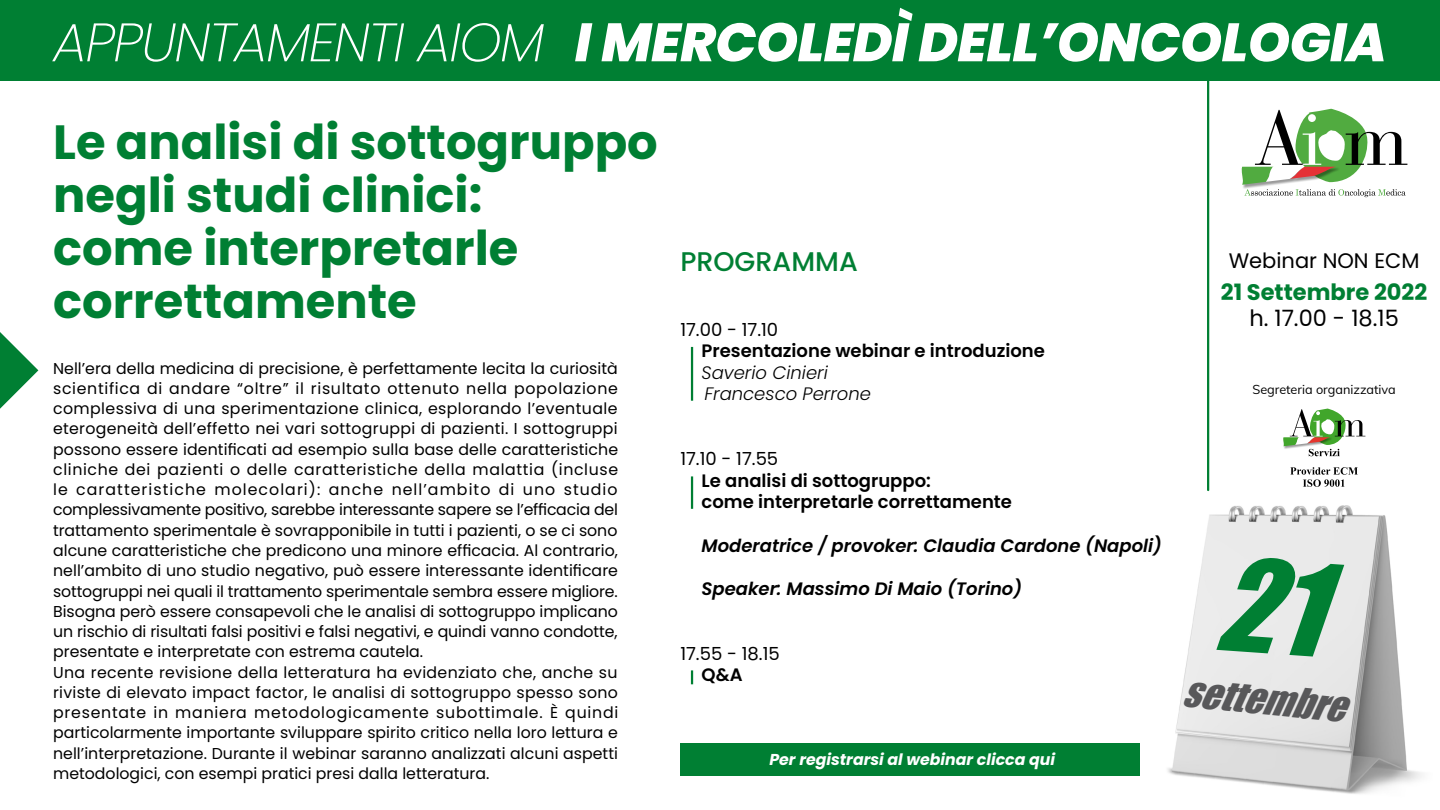
<style>
.page{position:relative;width:1440px;height:810px;background:#fff}
.page>*{position:absolute;margin:0;border:0;box-sizing:border-box;transform-origin:0 0}
.t1{font:italic 800 54px "Poppins";letter-spacing:-.01em;color:#fff}
.t2{font:700 48px/53.2px "Poppins";color:#007f33}
.t3{font:italic 38.25px "Impact";color:#58585a}
.t4{font:500 27px "Poppins";color:#007f33}
.t5{font:700 22.5px "Poppins";color:#007f33}
.t6{font:22.5px "Poppins";color:#000}
.t7{font:21px "Poppins";color:#000}
.t8{font:600 18px/21.6px "Poppins";color:#000}
.t9{font:italic 600 18px "Poppins";color:#000}
.t10{font:18px "Poppins";color:#000}
.t11{font:italic 300 18px/21.6px "Poppins";color:#000}
.t12{font:15.75px/20.2px "Poppins";color:#000}
.t13{font:italic 700 15.75px "Poppins";color:#fff}
.t14{font:12.67px "Mulish";color:#000}
.s1{font-weight:200}
</style>
<div class="page">
<img style="left:1167px;top:505px;width:255px;height:289px">
<hr style="left:1207px;top:72px;width:2px;height:418px;background:#007f33">
<div style="left:0;top:0;width:1440px;height:81px;background:#007f33"></div>
<svg style="left:1290px;top:467px;width:68px;height:20px"></svg>
<svg style="left:1290px;top:456px;width:48px;height:14px"></svg>
<svg style="left:1283px;top:409px;width:82px;height:47px"></svg>
<svg style="left:1241px;top:109px;width:166px;height:88px"></svg>
<div style="left:680px;top:743px;width:460px;height:33px;background:#007f33"></div>
<hr style="left:691px;top:476px;width:2px;height:33px;background:#007f33">
<svg style="left:691px;top:670px;width:2px;height:14px"></svg>
<hr style="left:691px;top:347px;width:2px;height:54px;background:#007f33">
<div style="left:1216px;top:556px;width:128px;height:101px;background:#eaeaea"></div>
<h1 class="t1" style="left:53px;top:11px;width:1335px"><span class="s1">APPUNTAMENTI AIOM</span> I MERCOLEDÌ DELL’ONCOLOGIA</h1>
<h2 class="t2" style="left:53px;top:115px;width:606px">Le analisi di sottogruppo negli studi clinici:<br>come interpretarle correttamente</h2>
<p class="t12" style="left:53px;top:358px;width:567px">Nell’era della medicina di precisione, è perfettamente lecita la curiosità scientifica di andare “oltre” il risultato ottenuto nella popolazione complessiva di una sperimentazione clinica, esplorando l’eventuale eterogeneità dell’effetto nei vari sottogruppi di pazienti. I sottogruppi possono essere identificati ad esempio sulla base delle caratteristiche cliniche dei pazienti o delle caratteristiche della malattia (incluse le caratteristiche molecolari): anche nell’ambito di uno studio complessivamente positivo, sarebbe interessante sapere se l’efficacia del trattamento sperimentale è sovrapponibile in tutti i pazienti, o se ci sono alcune caratteristiche che predicono una minore efficacia. Al contrario, nell’ambito di uno studio negativo, può essere interessante identificare sottogruppi nei quali il trattamento sperimentale sembra essere migliore.<br>Bisogna però essere consapevoli che le analisi di sottogruppo implicano un rischio di risultati falsi positivi e falsi negativi, e quindi vanno condotte, presentate e interpretate con estrema cautela.<br>Una recente revisione della letteratura ha evidenziato che, anche su riviste di elevato impact factor, le analisi di sottogruppo spesso sono presentate in maniera metodologicamente subottimale. È quindi particolarmente importante sviluppare spirito critico nella loro lettura e nell’interpretazione. Durante il webinar saranno analizzati alcuni aspetti metodologici, con esempi pratici presi dalla letteratura.</p>
<h3 class="t4" style="left:680px;top:246px;width:179px">PROGRAMMA</h3>
<p class="t10" style="left:680px;top:319px;width:99px">17.00 - 17.10</p>
<p class="t8" style="left:702px;top:340px;width:345px">Presentazione webinar e introduzione</p>
<p class="t11" style="left:702px;top:362px;width:171px">Saverio Cinieri<br>Francesco Perrone</p>
<p class="t10" style="left:680px;top:448px;width:99px">17.10 - 17.55</p>
<p class="t8" style="left:702px;top:470px;width:312px">Le analisi di sottogruppo:<br>come interpretarle correttamente</p>
<p class="t9" style="left:702px;top:535px;width:462px">Moderatrice / provoker: Claudia Cardone (Napoli)</p>
<p class="t9" style="left:702px;top:578px;width:322px">Speaker: Massimo Di Maio (Torino)</p>
<p class="t10" style="left:680px;top:643px;width:101px">17.55 - 18.15</p>
<p class="t8" style="left:702px;top:664px;width:43px">Q&amp;A</p>
<p class="t13" style="left:769px;top:750px;width:287px">Per registrarsi al webinar clicca qui</p>
<h3 class="t7" style="left:1229px;top:249px;width:192px">Webinar NON ECM</h3>
<h3 class="t5" style="left:1221px;top:279px;width:208px">21 Settembre 2022</h3>
<h3 class="t6" style="left:1249px;top:305px;width:151px">h. 17.00 - 18.15</h3>
<p class="t14" style="left:1252px;top:380px;width:145px">Segreteria organizzativa</p>
<h3 class="t3" style="left:1185px;top:662px;width:165px;rotate:5deg">settembre</h3>
</div>
